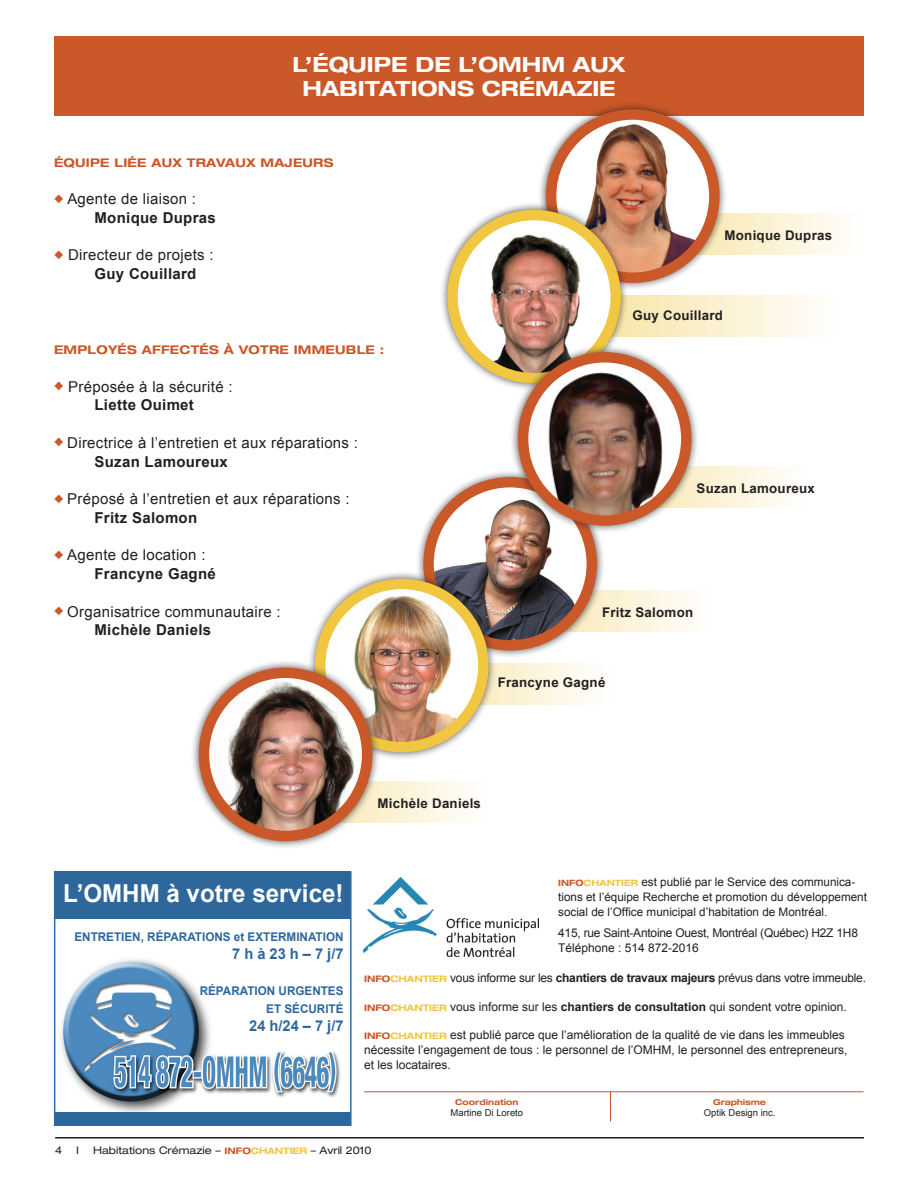
<style>
.page{position:relative;width:918px;height:1188px;background:#fff}
.page>*{position:absolute;margin:0;border:0;box-sizing:border-box;transform-origin:0 0}
.t1{font:700 24.75px "Arial";color:#fff}
.t2{font:700 expanded 21px/24px "Helvetica Neue";color:#fff;text-align:center}
.t3{font:15px/18.8px "Arial";letter-spacing:.02em;color:#231f20}
.t4{font:700 15px "Arial";color:#2e679b}
.t5{font:700 13.35px "Arial";letter-spacing:.02em;color:#231f20}
.t6{font:12px/15px "Arial";color:#231f20}
.t7{font:12px/15px "Arial";letter-spacing:-.02em;color:#231f20}
.t8{font:700 12px/18px "Arial";color:#2e679b;text-align:right}
.t9{font:700 expanded 12px "Helvetica Neue";letter-spacing:.02em;color:#ca5828}
.t10{font:11.7px/15px "Arial";color:#231f20}
.t11{font:expanded 10.5px "Helvetica Neue";color:#231f20}
.t12{font:9.45px "Arial";color:#231f20}
.t13{font:700 expanded 8.1px "Helvetica Neue";color:#ca5828}
.s1{color:#ca5828}
.s2{font-weight:700}
.s3{font-family:"Helvetica Neue";font-weight:700;font-stretch:expanded;font-size:8.7px;color:#ca5828}
.s4{font-family:"Helvetica Neue";font-weight:700;font-stretch:expanded;font-size:8.7px;color:#f1c640}
.s5{font-family:"Helvetica Neue";font-weight:700;font-stretch:expanded;font-size:9px;color:#ca5828}
.s6{font-family:"Helvetica Neue";font-weight:700;font-stretch:expanded;font-size:9px;color:#f1c640}
.s7{font-weight:700;font-size:9px;color:#ca5828}
.s8{font-weight:700;font-size:9px;color:#f1c640}
</style>
<div class="page">
<div style="left:54px;top:36px;width:810px;height:80px;background:#ca5828"></div>
<hr style="left:55px;top:1137px;width:809px;height:1px;background:#231f20">
<img style="left:364px;top:877px;width:174px;height:80px">
<hr style="left:364px;top:1091px;width:500px;height:1px;background:#ca5828">
<hr style="left:610px;top:1091px;width:1px;height:30px;background:#ca5828">
<img style="left:61px;top:959px;width:280px;height:153px">
<div style="left:54px;top:871px;width:297px;height:48px;background:#2e679b"></div>
<div style="left:54px;top:1112px;width:297px;height:14px;background:#2e679b"></div>
<svg style="left:728px;top:213px;width:114px;height:42px;background:#fbf3da"></svg>
<div style="left:538px;top:101px;width:190px;height:190px;background:#231f20;opacity:.75"></div>
<img style="left:551px;top:115px;width:163px;height:163px;border-radius:82px">
<div style="left:546px;top:109px;width:174px;height:174px;border:10px solid #ca5828;border-radius:50%"></div>
<svg style="left:629px;top:296px;width:183px;height:41px;background:#fbf1d2"></svg>
<div style="left:439px;top:202px;width:190px;height:190px;background:#231f20;opacity:.75"></div>
<svg style="left:453px;top:215px;width:163px;height:163px"></svg>
<img style="left:454px;top:229px;width:162px;height:149px">
<div style="left:447px;top:210px;width:174px;height:173px;border:10px solid #f1c640;border-radius:50%"></div>
<svg style="left:605px;top:591px;width:85px;height:41px"></svg>
<div style="left:415px;top:469px;width:190px;height:190px;background:#231f20;opacity:.75"></div>
<img style="left:429px;top:482px;width:154px;height:163px">
<div style="left:423px;top:477px;width:174px;height:174px;border:10px solid #ca5828;border-radius:50%"></div>
<svg style="left:700px;top:466px;width:85px;height:41px"></svg>
<div style="left:510px;top:344px;width:190px;height:190px;background:#231f20;opacity:.75"></div>
<img style="left:526px;top:363px;width:149px;height:153px">
<div style="left:518px;top:352px;width:173px;height:174px;border:10px solid #ca5828;border-radius:50%"></div>
<svg style="left:497px;top:663px;width:92px;height:41px;background:#fcf5df"></svg>
<div style="left:307px;top:570px;width:190px;height:191px;background:#231f20;opacity:.75"></div>
<svg style="left:320px;top:584px;width:163px;height:163px"></svg>
<img style="left:336px;top:590px;width:123px;height:157px">
<div style="left:315px;top:579px;width:174px;height:173px;border:10px solid #f1c640;border-radius:50%"></div>
<svg style="left:381px;top:781px;width:85px;height:42px"></svg>
<div style="left:191px;top:659px;width:190px;height:190px;background:#231f20;opacity:.75"></div>
<img style="left:209px;top:682px;width:158px;height:153px">
<div style="left:199px;top:668px;width:173px;height:173px;border:10px solid #ca5828;border-radius:50%"></div>
<h2 class="t2" style="left:293px;top:52px;width:334px">L’ÉQUIPE DE L’OMHM AUX<br>HABITATIONS CRÉMAZIE</h2>
<p class="t9" style="left:54px;top:155px;width:12px">ÉQU</p>
<p class="t9" style="left:86px;top:155px;width:15px">IPE</p>
<p class="t9" style="left:115px;top:155px;width:23px">LIÉE</p>
<p class="t9" style="left:151px;top:155px;width:22px">AUX</p>
<p class="t9" style="left:187px;top:155px;width:60px">TR AVAUX</p>
<p class="t9" style="left:261px;top:155px;width:44px">MAJEURS</p>
<p class="t3" style="left:95px;top:190px;width:123px;text-indent:-41px"><span class="s1">◆</span> Agente de liaison :<br><span class="s2">Monique Dupras</span></p>
<p class="t3" style="left:95px;top:246px;width:121px;text-indent:-41px"><span class="s1">◆</span> Directeur de projets :<br><span class="s2">Guy Couillard</span></p>
<p class="t5" style="left:725px;top:226px;width:109px">Monique Dupras</p>
<p class="t9" style="left:54px;top:342px;width:251px">EM PLOYÉS AFFECTÉS À VOTRE IMM</p>
<p class="t9" style="left:326px;top:342px;width:60px">EUBLE :</p>
<p class="t3" style="left:54px;top:377px;width:180px;text-align:center"><span class="s1">◆</span> Préposée à la sécurité :<br><span class="s2">Liette Ouimet</span></p>
<p class="t3" style="left:94px;top:433px;width:265px;text-indent:-40px"><span class="s1">◆</span> Directrice à l’entretien et aux réparations :<br><span class="s2">Suzan Lamoureux</span></p>
<p class="t3" style="left:94px;top:490px;width:257px;text-indent:-40px"><span class="s1">◆</span> Préposé à l’entretien et aux réparations :<br><span class="s2">Fritz Salomon</span></p>
<p class="t3" style="left:94px;top:546px;width:123px;text-indent:-40px"><span class="s1">◆</span> Agente de location :<br><span class="s2">Francyne Gagné</span></p>
<p class="t3" style="left:94px;top:602px;width:188px;text-indent:-40px"><span class="s1">◆</span> Organisatrice communautaire :<br><span class="s2">Michèle Daniels</span></p>
<p class="t5" style="left:633px;top:307px;width:92px">Guy Couillard</p>
<p class="t5" style="left:697px;top:479px;width:120px">Suzan Lamoureux</p>
<p class="t5" style="left:602px;top:604px;width:93px">Fritz Salomon</p>
<p class="t5" style="left:498px;top:673px;width:109px">Francyne Gagné</p>
<p class="t5" style="left:377px;top:795px;width:105px">Michèle Daniels</p>
<h1 class="t1" style="left:63px;top:877px;width:282px">L’OM HM à votre service!</h1>
<p class="t8" style="left:74px;top:928px;width:9px">ENTRETIEN</p>
<p class="t8" style="left:141px;top:928px;width:16px">, RÉP</p>
<p class="t8" style="left:170px;top:928px;width:33px">ARATIONS</p>
<p class="t8" style="left:234px;top:928px;width:22px">et EXTERMIN</p>
<p class="t8" style="left:308px;top:928px;width:16px">ATION</p>
<p class="t4" style="left:232px;top:944px;width:113px">7 h à 23 h – 7 j/7</p>
<p class="t8" style="left:200px;top:982px;width:145px">Réparation urgentes et sécurité</p>
<p class="t4" style="left:249px;top:1016px;width:96px">24 h/24 – 7 j/7</p>
<p class="t10" style="left:558px;top:874px;width:310px"><span class="s3">INFO</span><span class="s4">CHANTIER</span> est publié par le Service des communica&shy;tions et l’équipe Recherche et promotion du développement social de l’Office municipal d’habitation de Montréal.</p>
<p class="t7" style="left:558px;top:926px;width:301px">415, rue Saint-Antoine Ouest, Montréal (Québec) H2Z 1H8<br>Téléphone : 514 872-2016</p>
<p class="t7" style="left:364px;top:971px;width:504px"><span class="s5">INFO</span><span class="s6">CHANTI ER</span> vous informe sur les <span class="s2">chantiers de travaux majeurs</span> prévus dans votre immeuble.</p>
<p class="t6" style="left:364px;top:999px;width:484px"><span class="s5">INFO</span><span class="s6">CHANTIER</span> vous informe sur les <span class="s2">chantiers de consultation</span> qui sondent votre opinion.</p>
<p class="t6" style="left:364px;top:1028px;width:485px"><span class="s5">INFO</span><span class="s6">CHANTIER</span> est publié parce que l’amélioration de la qualité de vie dans les immeubles nécessite l’engagement de tous : le personnel de l’OMHM, le personnel des entrepreneurs, et les locataires.</p>
<p class="t13" style="left:455px;top:1097px;width:65px">COORDINATION</p>
<p class="t12" style="left:451px;top:1106px;width:74px">Martine Di Loreto</p>
<p class="t13" style="left:713px;top:1097px;width:55px">GRAPHISME</p>
<p class="t12" style="left:704px;top:1106px;width:73px">Optik Design inc.</p>
<p class="t11" style="left:55px;top:1144px;width:9px">4</p>
<p class="t11" style="left:76px;top:1144px;width:4px">I</p>
<p class="t11" style="left:93px;top:1144px;width:280px">Habitations Crémazie – <span class="s7">INFO</span><span class="s8">CHANTIER</span> – Avril 2010</p>
</div>
